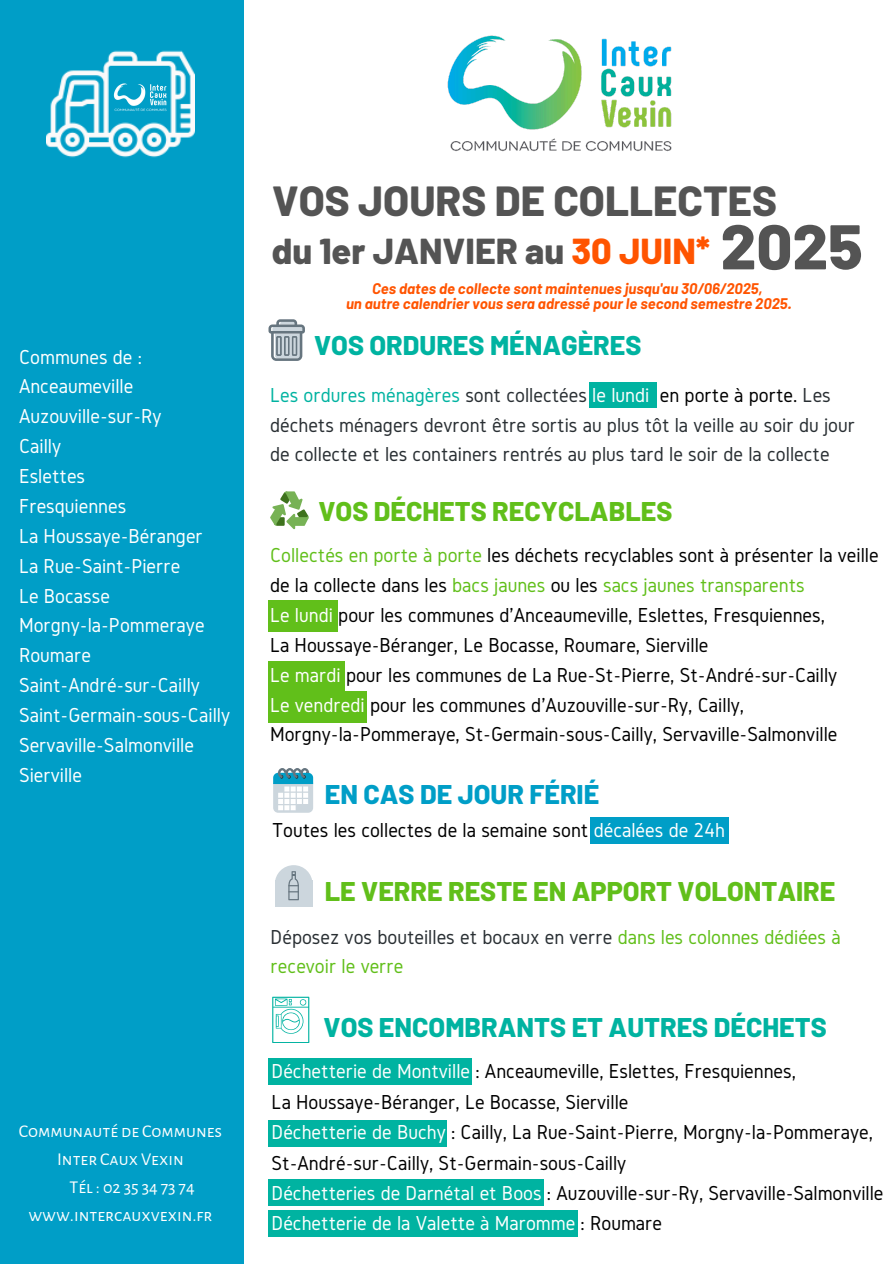
<style>
.page{position:relative;width:894px;height:1264px;background:#fff}
.page>*{position:absolute;margin:0;border:0;box-sizing:border-box;transform-origin:0 0}
.t1{font:800 63px "Barlow";color:#545454}
.t2{font:800 42px "Barlow";color:#545454}
.t3{font:800 36px "Barlow";color:#545454}
.t4{font:800 27px "Barlow";color:#61bf1a}
.t5{font:800 27px "Barlow";color:#00b3a1}
.t6{font:800 27px "Barlow";color:#009ec7}
.t7{font:21px/29.8px "Gidole";color:#000}
.t8{font:21px/29.8px "Gidole";color:#fff}
.t9{font:21px/29.8px "Gidole";color:#292f33}
.t10{font:21px/29.8px "Gidole";color:#61bf1a}
.t11{font:18px/28.2px "Alegreya Sans SC";color:#fff;text-align:center}
.t12{font:italic 700 15px "Barlow";color:#ff5400}
.s1{color:#ff5400}
.s2{color:#00b3a1}
.s3{color:#fff}
.s4{color:#000}
.s5{color:#61bf1a}
.s6{color:#292f33}
</style>
<div class="page">
<div style="left:0;top:0;width:244px;height:1263px;background:#009ec7"></div>
<svg style="left:268px;top:319px;width:37px;height:42px"></svg>
<svg style="left:270px;top:491px;width:39px;height:38px"></svg>
<div style="left:588px;top:382px;width:68px;height:26px;background:#00b3a1"></div>
<div style="left:268px;top:600px;width:69px;height:31px;background:#61bf1a"></div>
<div style="left:268px;top:661px;width:76px;height:31px;background:#61bf1a"></div>
<img style="left:46px;top:50px;width:148px;height:108px">
<div style="left:112px;top:70px;width:50px;height:50px;background:#009ec7"></div>
<img style="left:109px;top:80px;width:62px;height:36px">
<svg style="left:273px;top:768px;width:40px;height:44px"></svg>
<div style="left:590px;top:816px;width:138px;height:27px;background:#009ec7"></div>
<svg style="left:272px;top:996px;width:37px;height:46px"></svg>
<div style="left:275px;top:879px;width:37px;height:27px;background:#ccd6dd"></div>
<div style="left:275px;top:865px;width:37px;height:37px;background:#ccd6dd;border-radius:50%"></div>
<svg style="left:288px;top:871px;width:10px;height:29px"></svg>
<div style="left:268px;top:691px;width:98px;height:31px;background:#61bf1a"></div>
<div style="left:268px;top:1058px;width:203px;height:26px;background:#00b3a1"></div>
<div style="left:268px;top:1120px;width:178px;height:26px;background:#00b3a1"></div>
<div style="left:268px;top:1178px;width:275px;height:27px;background:#00b3a1"></div>
<div style="left:268px;top:1210px;width:309px;height:27px;background:#00b3a1"></div>
<img style="left:447px;top:35px;width:225px;height:117px">
<p class="t8" style="left:19px;top:341px;width:212px">Communes de :<br>Anceaumeville<br>Auzouville-sur-Ry<br>Cailly<br>Eslettes<br>Fresquiennes<br>La Houssaye-Béranger<br>La Rue-Saint-Pierre<br>Le Bocasse<br>Morgny-la-Pommeraye<br>Roumare<br>Saint-André-sur-Cailly<br>Saint-Germain-sous-Cailly<br>Servaville-Salmonville<br>Sierville</p>
<p class="t11" style="left:19px;top:1117px;width:205px">Communauté de Communes<br>Inter Caux Vexin</p>
<h2 class="t11" style="left:70px;top:1173px;width:127px">Tél : 02 35 34 73 74</h2>
<h1 class="t11" style="left:28px;top:1201px;width:185px">www.intercauxvexin.fr</h1>
<p class="t2" style="left:272px;top:174px;width:506px">VOS JOURS DE COLLECTES</p>
<h4 class="t3" style="left:272px;top:228px;width:439px">du 1er JANVIER au <span class="s1">30 JUIN*</span></h4>
<p class="t1" style="left:720px;top:206px;width:143px">2025</p>
<h5 class="t12" style="left:372px;top:279px;width:392px">Ces dates de collecte sont maintenues jusqu'au 30/06/2025,</h5>
<p class="t12" style="left:346px;top:293px;width:447px">un autre calendrier vous sera adressé pour le second semestre 2025.</p>
<h6 class="t5" style="left:314px;top:328px;width:329px">VOS ORDURES MÉNAGÈRES</h6>
<p class="t9" style="left:270px;top:379px;width:586px"><span class="s2">Les ordures ménagères</span> sont collectées <span class="s3">le lundi</span> <span class="s4">en porte à porte.</span> Les déchets ménagers devront être sortis au plus tôt la veille au soir du jour de collecte et les containers rentrés au plus tard le soir de la collecte</p>
<h3 class="t4" style="left:318px;top:494px;width:355px">VOS DÉCHETS RECYCLABLES</h3>
<h4 class="t7" style="left:270px;top:540px;width:610px"><span class="s5">Collectés en porte à porte</span> les déchets recyclables sont à présenter la veille de la collecte dans les <span class="s5">bacs jaunes</span> ou les <span class="s5">sacs jaunes transparents<br></span><span class="s3">Le lundi</span> pour les communes d'Anceaumeville, Eslettes, Fresquiennes,<br>La Houssaye-Béranger, Le Bocasse, Roumare, Sierville<br><span class="s3">Le mardi</span> pour les communes de La Rue-St-Pierre, St-André-sur-Cailly<br><span class="s3">Le vendredi</span> pour les communes d'Auzouville-sur-Ry, Cailly, Morgny-la-Pommeraye, St-Germain-sous-Cailly, Servaville-Salmonville</h4>
<h5 class="t6" style="left:324px;top:777px;width:276px">EN CAS DE JOUR FÉRIÉ</h5>
<p class="t7" style="left:272px;top:814px;width:454px">Toutes les collectes de la semaine sont <span class="s3">décalées de 24h</span></p>
<h5 class="t4" style="left:324px;top:873px;width:512px">LE VERRE RESTE EN APPORT VOLONTAIRE</h5>
<p class="t10" style="left:270px;top:921px;width:571px"><span class="s6">Déposez vos bouteilles et bocaux en verre</span> dans les colonnes dédiées à recevoir le verre</p>
<p class="t5" style="left:323px;top:1010px;width:504px">VOS ENCOMBRANTS ET AUTRES DÉCHETS</p>
<h6 class="t7" style="left:271px;top:1056px;width:613px;line-height:30.3px"><span class="s3">Déchetterie de Montville</span> : Anceaumeville, Eslettes, Fresquiennes,<br>La Houssaye-Béranger, Le Bocasse, Sierville<br><span class="s3">Déchetterie de Buchy</span> : Cailly, La Rue-Saint-Pierre, Morgny-la-Pommeraye, St-André-sur-Cailly, St-Germain-sous-Cailly<br><span class="s3">Déchetteries de Darnétal et Boos</span> : Auzouville-sur-Ry, Servaville-Salmonville <span class="s3">Déchetterie de la Valette à Maromme</span> : Roumare</h6>
</div>
